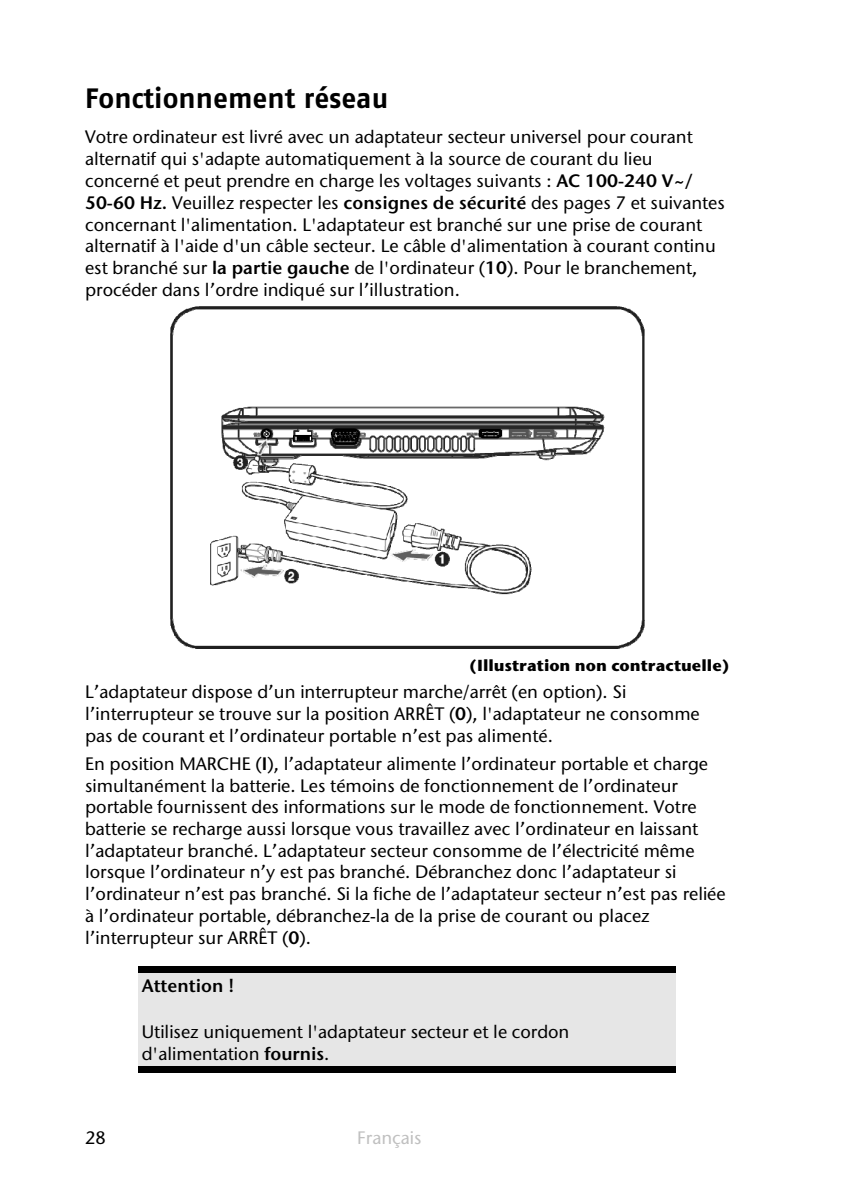
<style>
.page{position:relative;width:843px;height:1191px;background:#fff}
.page>*{position:absolute;margin:0;border:0;box-sizing:border-box;transform-origin:0 0}
.t1{font:700 28px "Medion MD";color:#000}
.t2{font:18px/21.8px "ITC Stone Sans";color:#000}
.t3{font:600 18px "ITC Stone Sans";color:#000}
.t4{font:18px "ITC Stone Sans";color:#c0c0c0}
.t5{font:700 16px "ITC Stone Sans";color:#000}
.s1{font-weight:600}
</style>
<div class="page">
<img style="left:170px;top:306px;width:474px;height:343px">
<img style="left:195px;top:648px;width:424px;height:1px">
<div style="left:139px;top:972px;width:536px;height:36px;background:#e6e6e6"></div>
<div style="left:139px;top:966px;width:536px;height:6px;background:#000"></div>
<div style="left:139px;top:1008px;width:536px;height:34px;background:#e6e6e6"></div>
<div style="left:139px;top:1042px;width:536px;height:24px;background:#e6e6e6"></div>
<div style="left:139px;top:1066px;width:536px;height:6px;background:#000"></div>
<h1 class="t1" style="left:85px;top:88px;width:305px">Fonctionnement réseau</h1>
<p class="t2" style="left:85px;top:128px;width:641px">Votre ordinateur est livré avec un adaptateur secteur universel pour courant alternatif qui s'adapte automatiquement à la source de courant du lieu concerné et peut prendre en charge les voltages suivants : <span class="s1">AC 100-240 V~/ 50-60 Hz.</span> Veuillez respecter les <span class="s1">consignes de sécurité</span> des pages 7 et suivantes concernant l'alimentation. L'adaptateur est branché sur une prise de courant alternatif à l'aide d'un câble secteur. Le câble d'alimentation à courant continu est branché sur <span class="s1">la partie gauche</span> de l'ordinateur (<span class="s1">10</span>). Pour le branchement, procéder dans l’ordre indiqué sur l’illustration.</p>
<p class="t5" style="left:469px;top:659px;width:262px">(Illustration non contractuelle)</p>
<p class="t2" style="left:85px;top:683px;width:616px">L’adaptateur dispose d’un interrupteur marche/arrêt (en option). Si l’interrupteur se trouve sur la position ARRÊT (<span class="s1">0</span>), l'adaptateur ne consomme pas de courant et l’ordinateur portable n’est pas alimenté.</p>
<p class="t2" style="left:85px;top:754px;width:642px">En position MARCHE (<span class="s1">I</span>), l’adaptateur alimente l’ordinateur portable et charge simultanément la batterie. Les témoins de fonctionnement de l’ordinateur portable fournissent des informations sur le mode de fonctionnement. Votre batterie se recharge aussi lorsque vous travaillez avec l’ordinateur en laissant l’adaptateur branché. L’adaptateur secteur consomme de l’électricité même lorsque l’ordinateur n’y est pas branché. Débranchez donc l’adaptateur si l’ordinateur n’est pas branché. Si la fiche de l’adaptateur secteur n’est pas reliée à l’ordinateur portable, débranchez-la de la prise de courant ou placez l’interrupteur sur ARRÊT (<span class="s1">0</span>).</p>
<p class="t3" style="left:142px;top:978px;width:94px">Attention !</p>
<p class="t2" style="left:142px;top:1022px;width:429px">Utilisez uniquement l'adaptateur secteur et le cordon d'alimentation <span class="s1">fournis</span>.</p>
<p class="t2" style="left:85px;top:1129px;width:22px">28</p>
<p class="t4" style="left:357px;top:1131px;width:66px">Français</p>
</div>
